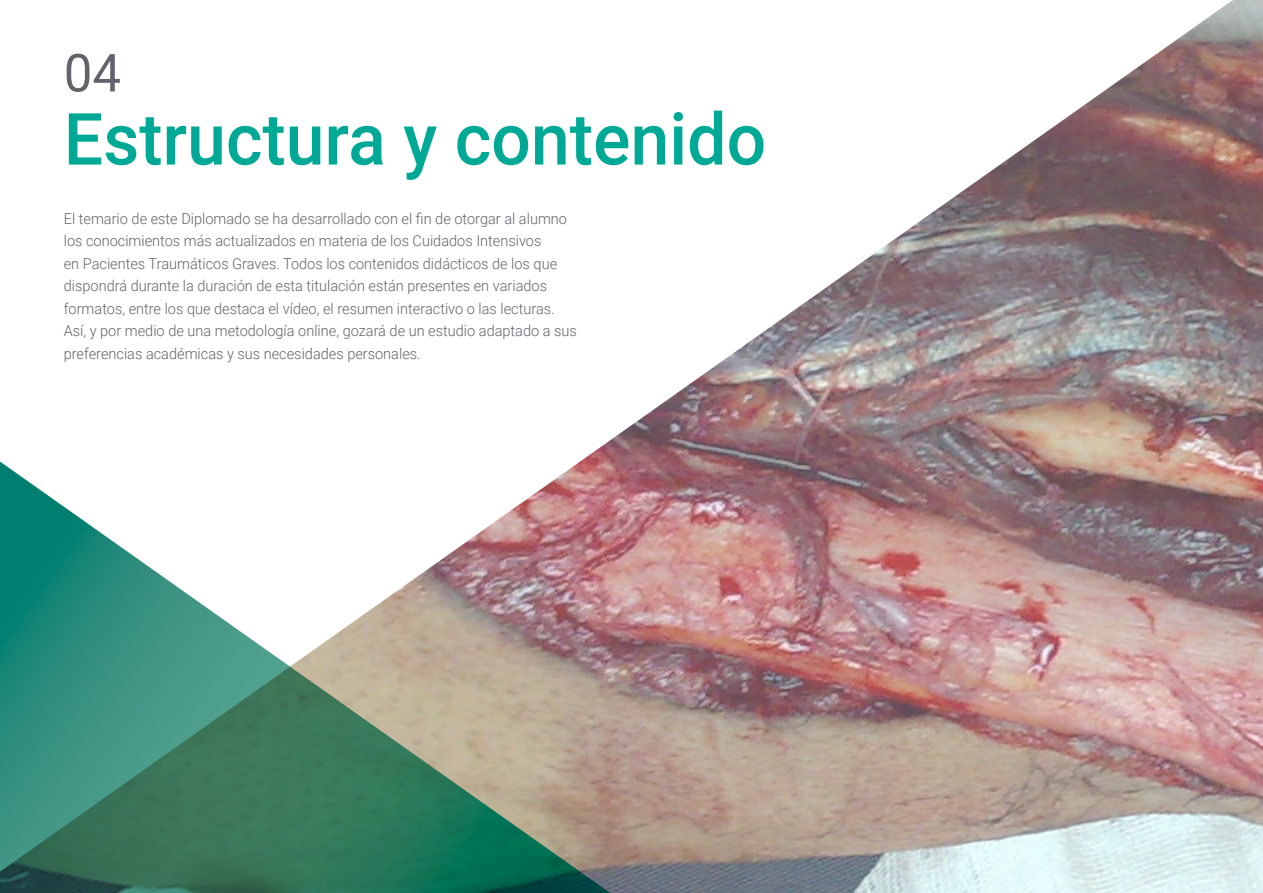
<style>
.page{position:relative;width:1263px;height:893px;background:#fff}
.page>*{position:absolute;margin:0;border:0;box-sizing:border-box;transform-origin:0 0}
.t1{font:500 72px "Roboto";color:#00a996}
.t2{font:52.5px "Roboto";color:#61646a}
.t3{font:300 15px/22.5px "Roboto";color:#61646a}
</style>
<div class="page">
<img style="left:602px;top:0;width:661px;height:893px">
<svg style="left:0;top:446px;width:640px;height:447px"></svg>
<h2 class="t2" style="left:64px;top:36px;width:59px">04</h2>
<h1 class="t1" style="left:64px;top:89px;width:704px">Estructura y contenido</h1>
<p class="t3" style="left:64px;top:207px;width:515px">El temario de este Diplomado se ha desarrollado con el fin de otorgar al alumno los conocimientos más actualizados en materia de los Cuidados Intensivos<br>en Pacientes Traumáticos Graves. Todos los contenidos didácticos de los que dispondrá durante la duración de esta titulación están presentes en variados formatos, entre los que destaca el vídeo, el resumen interactivo o las lecturas.<br>Así, y por medio de una metodología online, gozará de un estudio adaptado a sus preferencias académicas y sus necesidades personales.</p>
</div>
